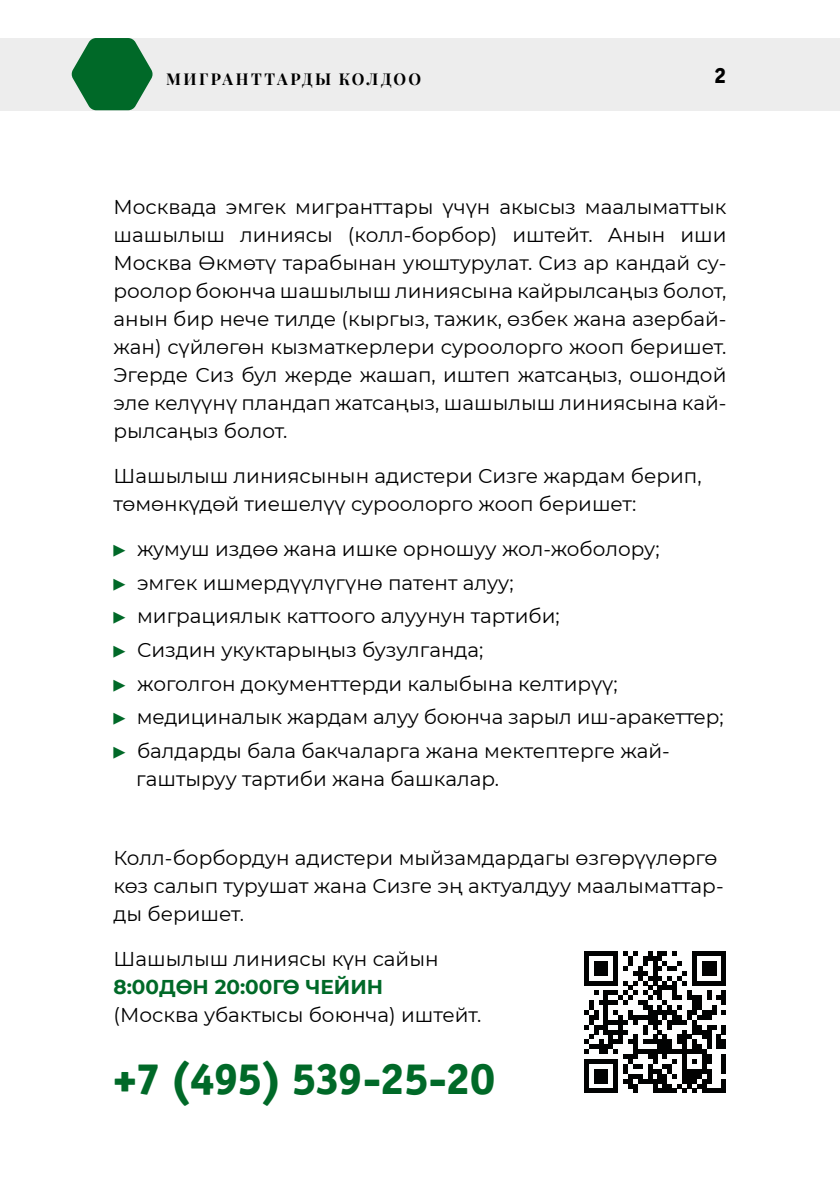
<style>
.page{position:relative;width:840px;height:1191px;background:#fff}
.page>*{position:absolute;margin:0;border:0;box-sizing:border-box;transform-origin:0 0}
.t1{font:44px "Officina Sans Extra Bold C";color:#006928}
.t2{font:22px "Officina Sans Extra Bold C";color:#000}
.t3{font:20px/28px "Montserrat";color:#000}
.t4{font:700 20px "Montserrat";color:#006928}
.t5{font:16px "Playfair Display";letter-spacing:.155em;color:#000}
.s1{font-family:"Menlo";font-weight:700;color:#006928}
</style>
<div class="page">
<div style="left:0;top:38px;width:839px;height:72px;background:#ededed"></div>
<svg style="left:71px;top:38px;width:82px;height:72px"></svg>
<svg style="left:584px;top:951px;width:141px;height:142px"></svg>
<p class="t5" style="left:166px;top:66px;width:256px">МИГРАНТТАРДЫ КОЛДОО</p>
<p class="t2" style="left:714px;top:62px;width:13px">2</p>
<p class="t3" style="left:113px;top:192px;width:614px;text-align:justify">Москвада эмгек мигранттары үчүн акысыз маалыматтык шашылыш линиясы (колл-борбор) иштейт. Анын иши Москва Өкмөтү тарабынан уюштурулат. Сиз ар кандай су&shy;роолор боюнча шашылыш линиясына кайрылсаңыз болот, анын бир нече тилде (кыргыз, тажик, өзбек жана азербай&shy;жан) сүйлөгөн кызматкерлери суроолорго жооп беришет.<br>Эгерде Сиз бул жерде жашап, иштеп жатсаңыз, ошондой эле келүүнү пландап жатсаңыз, шашылыш линиясына кай&shy;рылсаңыз болот.</p>
<p class="t3" style="left:113px;top:461px;width:589px">Шашылыш линиясынын адистери Сизге жардам берип, төмөнкүдөй тиешелүү суроолорго жооп беришет:</p>
<p class="t3" style="left:113px;top:531px;width:611px;line-height:33.6px"><span class="s1">▶</span> жумуш издөө жана ишке орношуу жол-жоболору;<br><span class="s1">▶</span> эмгек ишмердүүлүгүнө патент алуу;<br><span class="s1">▶</span> миграциялык каттоого алуунун тартиби;<br><span class="s1">▶</span> Сиздин укуктарыңыз бузулганда;<br><span class="s1">▶</span> жоголгон документтерди калыбына келтирүү;<br><span class="s1">▶</span> медициналык жардам алуу боюнча зарыл иш-аракеттер; <span class="s1">▶</span> балдарды бала бакчаларга жана мектептерге жай-</p>
<p class="t3" style="left:136px;top:764px;width:364px">гаштыруу тартиби жана башкалар.</p>
<p class="t3" style="left:113px;top:843px;width:611px">Колл-борбордун адистери мыйзамдардагы өзгөрүүлөргө көз салып турушат жана Сизге эң актуалдуу маалыматтар&shy;ды беришет.</p>
<p class="t3" style="left:113px;top:944px;width:326px">Шашылыш линиясы күн сайын</p>
<p class="t4" style="left:113px;top:972px;width:271px">8:00ДӨН 20:00ГӨ ЧЕЙИН</p>
<p class="t3" style="left:113px;top:1000px;width:369px">(Москва убактысы боюнча) иштейт.</p>
<h1 class="t1" style="left:113px;top:1051px;width:382px">+7 (495) 539-25-20</h1>
</div>
